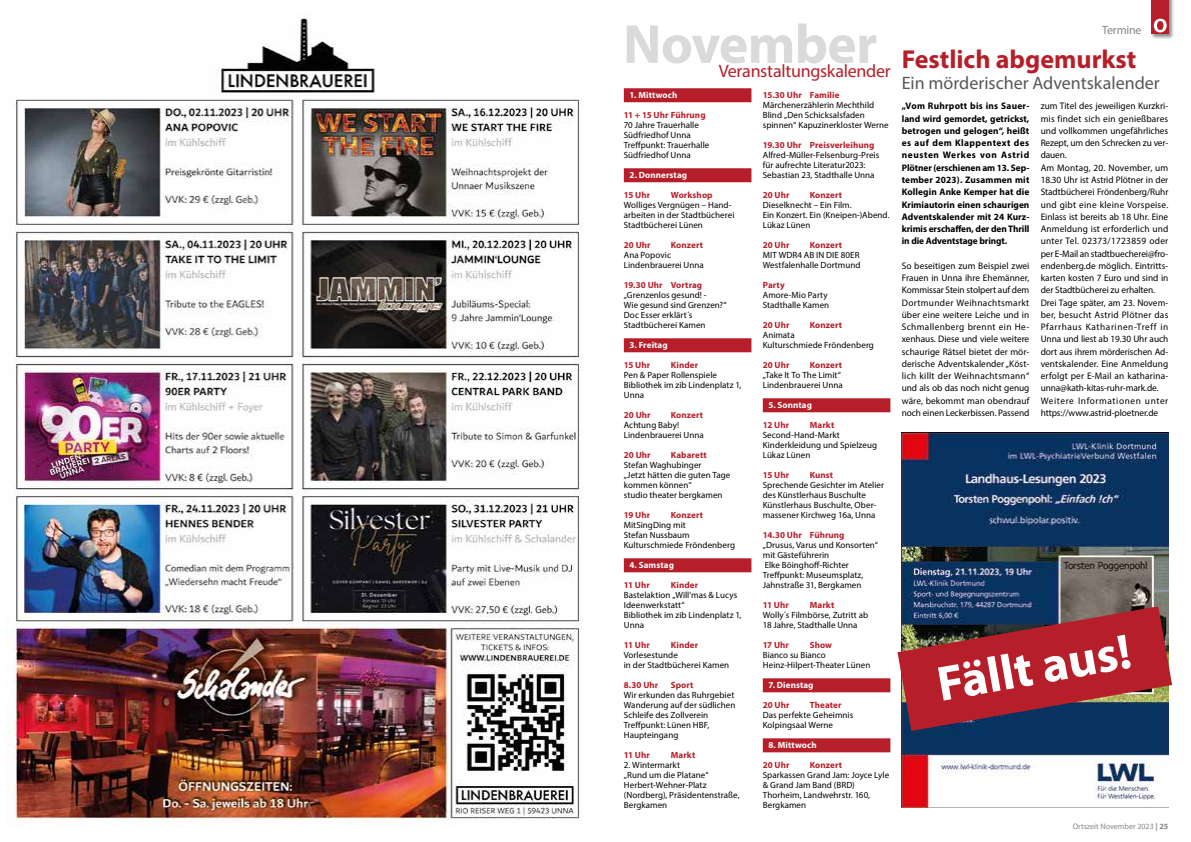
<style>
.page{position:relative;width:1191px;height:842px;background:#fff}
.page>*{position:absolute;margin:0;border:0;box-sizing:border-box;transform-origin:0 0}
.t1{font:700 55.5px "Myriad Pro";letter-spacing:-.01em;color:#dadada}
.t2{font:700 49.6px "Myriad Pro";color:#fff}
.t3{font:700 26px "Myriad Pro";color:#b61f29}
.t4{font:18px "Myriad Pro";color:#575756}
.t5{font:18px "Myriad Pro";letter-spacing:-.015em;color:#b61f29}
.t6{font:12px "Myriad Pro";letter-spacing:-.02em;color:#878787}
.t7{font:9.5px/12.3px "Myriad Pro";color:#000;text-align:justify}
.t8{font:700 9.5px/12.3px "Myriad Pro";letter-spacing:-.01em;color:#000;text-align:justify}
.t9{font:9px/10px "Myriad Pro";letter-spacing:.005em;color:#000}
.t10{font:700 9px "Myriad Pro";letter-spacing:.01em;color:#b61f29}
.t11{font:700 9px "Myriad Pro";letter-spacing:.01em;color:#fff}
.t12{font:8px "Myriad Pro";color:#878787}
.s1{font-weight:700}
</style>
<div class="page">
<div style="left:1150px;top:0;width:23px;height:39px;background:#000;opacity:.44"></div>
<div style="left:1151px;top:0;width:17px;height:34px;background:#b61f29"></div>
<svg style="left:1153px;top:19px;width:13px;height:13px"></svg>
<div style="left:624px;top:88px;width:127px;height:14px;background:#b61f29"></div>
<div style="left:624px;top:168px;width:127px;height:14px;background:#b61f29"></div>
<div style="left:624px;top:338px;width:127px;height:14px;background:#b61f29"></div>
<div style="left:624px;top:558px;width:127px;height:14px;background:#b61f29"></div>
<div style="left:763px;top:398px;width:127px;height:14px;background:#b61f29"></div>
<div style="left:763px;top:678px;width:127px;height:14px;background:#b61f29"></div>
<div style="left:763px;top:738px;width:127px;height:14px;background:#b61f29"></div>
<img style="left:7px;top:18px;width:576px;height:809px">
<img style="left:901px;top:432px;width:267px;height:376px">
<svg style="left:897px;top:606px;width:275px;height:125px;background:#84313f"></svg>
<h1 class="t1" style="left:623px;top:8px;width:256px">November</h1>
<h3 class="t5" style="left:718px;top:60px;width:174px">Veranstaltungskalender</h3>
<p class="t11" style="left:629px;top:89px;width:49px">1. Mittwoch</p>
<p class="t10" style="left:624px;top:109px;width:83px">11 + 15 Uhr Führung</p>
<p class="t9" style="left:624px;top:120px;width:87px">70 Jahre Trauerhalle<br>Südfriedhof Unna<br>Treffpunkt: Trauerhalle<br>Südfriedhof Unna</p>
<p class="t11" style="left:629px;top:169px;width:59px">2. Donnerstag</p>
<p class="t10" style="left:624px;top:189px;width:28px">15 Uhr</p>
<p class="t10" style="left:671px;top:189px;width:43px">Workshop</p>
<p class="t9" style="left:624px;top:200px;width:112px">Wolliges Vergnügen – Hand&shy;arbeiten in der Stadtbücherei<br>Stadtbücherei Lünen</p>
<p class="t10" style="left:624px;top:239px;width:28px">20 Uhr</p>
<p class="t10" style="left:671px;top:239px;width:34px">Konzert</p>
<p class="t9" style="left:624px;top:250px;width:81px">Ana Popovic<br>Lindenbrauerei Unna</p>
<p class="t10" style="left:624px;top:279px;width:80px">19.30 Uhr Vortrag</p>
<p class="t9" style="left:624px;top:290px;width:104px">„Grenzenlos gesund! -<br>Wie gesund sind Grenzen?“<br>Doc Esser erklärt´s<br>Stadtbücherei Kamen</p>
<p class="t11" style="left:629px;top:339px;width:40px">3. Freitag</p>
<p class="t10" style="left:624px;top:359px;width:28px">15 Uhr</p>
<p class="t10" style="left:671px;top:359px;width:29px">Kinder</p>
<p class="t9" style="left:624px;top:370px;width:119px">Pen &amp; Paper Rollenspiele<br>Bibliothek im zib Lindenplatz 1,<br>Unna</p>
<p class="t10" style="left:624px;top:409px;width:28px">20 Uhr</p>
<p class="t10" style="left:671px;top:409px;width:34px">Konzert</p>
<p class="t9" style="left:624px;top:420px;width:81px">Achtung Baby!<br>Lindenbrauerei Unna</p>
<p class="t10" style="left:624px;top:449px;width:28px">20 Uhr</p>
<p class="t10" style="left:671px;top:449px;width:37px">Kabarett</p>
<p class="t9" style="left:624px;top:460px;width:108px">Stefan Waghubinger<br>„Jetzt hätten die guten Tage kommen können“<br>studio theater bergkamen</p>
<p class="t10" style="left:624px;top:509px;width:28px">19 Uhr</p>
<p class="t10" style="left:671px;top:509px;width:34px">Konzert</p>
<p class="t9" style="left:624px;top:520px;width:113px">MitSingDing mit<br>Stefan Nussbaum<br>Kulturschmiede Fröndenberg</p>
<p class="t11" style="left:629px;top:559px;width:46px">4. Samstag</p>
<p class="t10" style="left:624px;top:579px;width:28px">11 Uhr</p>
<p class="t10" style="left:671px;top:579px;width:29px">Kinder</p>
<p class="t9" style="left:624px;top:590px;width:119px">Bastelaktion „Will’mas &amp; Lucys<br>Ideenwerkstatt“<br>Bibliothek im zib Lindenplatz 1,<br>Unna</p>
<p class="t10" style="left:624px;top:639px;width:28px">11 Uhr</p>
<p class="t10" style="left:671px;top:639px;width:29px">Kinder</p>
<p class="t9" style="left:624px;top:650px;width:107px">Vorlesestunde<br>in der Stadtbücherei Kamen</p>
<p class="t10" style="left:624px;top:679px;width:36px">8.30 Uhr</p>
<p class="t10" style="left:671px;top:679px;width:24px">Sport</p>
<p class="t9" style="left:624px;top:690px;width:113px">Wir erkunden das Ruhrgebiet<br>Wanderung auf der südlichen<br>Schleife des Zollverein<br>Treffpunkt: Lünen HBF,<br>Haupteingang</p>
<p class="t10" style="left:624px;top:749px;width:28px">11 Uhr</p>
<p class="t10" style="left:671px;top:749px;width:26px">Markt</p>
<p class="t9" style="left:624px;top:760px;width:117px">2. Wintermarkt<br>„Rund um die Platane“<br>Herbert-Wehner-Platz (Nordberg), Präsidentenstraße,<br>Bergkamen</p>
<p class="t10" style="left:763px;top:89px;width:78px">15.30 Uhr Familie</p>
<p class="t9" style="left:763px;top:100px;width:127px">Märchenerzählerin Mechthild<br>Blind „Den Schicksalsfaden spinnen“ Kapuzinerkloster Werne</p>
<p class="t10" style="left:763px;top:139px;width:113px">19.30 Uhr Preisverleihung</p>
<p class="t9" style="left:763px;top:150px;width:118px">Alfred-Müller-Felsenburg-Preis für aufrechte Literatur2023:<br>Sebastian 23, Stadthalle Unna</p>
<p class="t10" style="left:763px;top:189px;width:28px">20 Uhr</p>
<p class="t10" style="left:810px;top:189px;width:34px">Konzert</p>
<p class="t9" style="left:763px;top:200px;width:128px">Dieselknecht – Ein Film.<br>Ein Konzert. Ein (Kneipen-)Abend.<br>Lükaz Lünen</p>
<p class="t10" style="left:763px;top:239px;width:28px">20 Uhr</p>
<p class="t10" style="left:810px;top:239px;width:34px">Konzert</p>
<p class="t9" style="left:763px;top:250px;width:99px">MIT WDR4 AB IN DIE 80ER<br>Westfalenhalle Dortmund</p>
<p class="t10" style="left:763px;top:279px;width:23px">Party</p>
<p class="t9" style="left:763px;top:290px;width:68px">Amore-Mio Party<br>Stadthalle Kamen</p>
<p class="t10" style="left:763px;top:319px;width:28px">20 Uhr</p>
<p class="t10" style="left:810px;top:319px;width:34px">Konzert</p>
<p class="t9" style="left:763px;top:330px;width:113px">Animata<br>Kulturschmiede Fröndenberg</p>
<p class="t10" style="left:763px;top:359px;width:28px">20 Uhr</p>
<p class="t10" style="left:810px;top:359px;width:34px">Konzert</p>
<p class="t9" style="left:763px;top:370px;width:81px">„Take It To The Limit“<br>Lindenbrauerei Unna</p>
<p class="t11" style="left:768px;top:399px;width:45px">5. Sonntag</p>
<p class="t10" style="left:763px;top:419px;width:28px">12 Uhr</p>
<p class="t10" style="left:810px;top:419px;width:26px">Markt</p>
<p class="t9" style="left:763px;top:430px;width:116px">Second-Hand-Markt<br>Kinderkleidung und Spielzeug<br>Lükaz Lünen</p>
<p class="t10" style="left:763px;top:469px;width:28px">15 Uhr</p>
<p class="t10" style="left:810px;top:469px;width:25px">Kunst</p>
<p class="t9" style="left:763px;top:480px;width:123px">Sprechende Gesichter im Atelier des Künstlerhaus Buschulte<br>Künstlerhaus Buschulte, Ober&shy;massener Kirchweg 16a, Unna</p>
<p class="t10" style="left:763px;top:529px;width:83px">14.30 Uhr Führung</p>
<p class="t9" style="left:763px;top:540px;width:117px">„Drusus, Varus und Konsorten“ mit Gästeführerin<br>Elke Böinghoff-Richter<br>Treffpunkt: Museumsplatz,<br>Jahnstraße 31, Bergkamen</p>
<p class="t10" style="left:763px;top:599px;width:28px">11 Uhr</p>
<p class="t10" style="left:810px;top:599px;width:26px">Markt</p>
<p class="t9" style="left:763px;top:610px;width:107px">Wolly´s Filmbörse, Zutritt ab<br>18 Jahre, Stadthalle Unna</p>
<p class="t10" style="left:763px;top:639px;width:28px">17 Uhr</p>
<p class="t10" style="left:810px;top:639px;width:24px">Show</p>
<p class="t9" style="left:763px;top:650px;width:109px">Bianco su Bianco<br>Heinz-Hilpert-Theater Lünen</p>
<p class="t11" style="left:768px;top:679px;width:47px">7. Dienstag</p>
<p class="t10" style="left:763px;top:699px;width:28px">20 Uhr</p>
<p class="t10" style="left:810px;top:699px;width:33px">Theater</p>
<p class="t9" style="left:763px;top:710px;width:92px">Das perfekte Geheimnis<br>Kolpingsaal Werne</p>
<p class="t11" style="left:768px;top:739px;width:50px">8. Mittwoch</p>
<p class="t10" style="left:763px;top:759px;width:28px">20 Uhr</p>
<p class="t10" style="left:810px;top:759px;width:34px">Konzert</p>
<p class="t9" style="left:763px;top:770px;width:128px">Sparkassen Grand Jam: Joyce Lyle &amp; Grand Jam Band (BRD)<br>Thorheim, Landwehrstr. 160,<br>Bergkamen</p>
<h3 class="t6" style="left:1102px;top:22px;width:41px">Termine</h3>
<h3 class="t3" style="left:901px;top:42px;width:236px">Festlich abgemurkst</h3>
<h3 class="t4" style="left:901px;top:72px;width:259px">Ein mörderischer Adventskalender</h3>
<p class="t8" style="left:901px;top:100px;width:129px">„Vom Ruhrpott bis ins Sauer&shy;land wird gemordet, getrickst, betrogen und gelogen“, heißt es auf dem Klappentext des neusten Werkes von Astrid Plötner (erschienen am 13. Sep&shy;tember 2023). Zusammen mit Kollegin Anke Kemper hat die Krimiautorin einen schaurigen Adventskalender mit 24 Kurz&shy;krimis erschaffen, der den Thrill in die Adventstage bringt.</p>
<p class="t7" style="left:901px;top:259px;width:129px">So beseitigen zum Beispiel zwei Frauen in Unna ihre Ehemänner, Kommissar Stein stolpert auf dem Dortmunder Weihnachtsmarkt über eine weitere Leiche und in Schmallenberg brennt ein He&shy;xenhaus. Diese und viele weitere schaurige Rätsel bietet der mör&shy;derische Adventskalender „Köst&shy;lich killt der Weihnachtsmann“ und als ob das noch nicht genug wäre, bekommt man obendrauf noch einen Leckerbissen. Passend</p>
<p class="t7" style="left:1040px;top:100px;width:129px;text-align:left">zum Titel des jeweiligen Kurzkri&shy;mis findet sich ein genießbares und vollkommen ungefährliches<br>Rezept, um den Schrecken zu ver&shy;dauen.<br>Am Montag, 20. November, um<br>18.30 Uhr ist Astrid Plötner in der<br>Stadtbücherei Fröndenberg/Ruhr und gibt eine kleine Vorspeise.<br>Einlass ist bereits ab 18 Uhr. Eine<br>Anmeldung ist erforderlich und unter Tel. 02373/1723859 oder per E-Mail an stadtbuecherei@fro&shy;endenberg.de möglich. Eintritts&shy;karten kosten 7 Euro und sind in der Stadtbücherei zu erhalten.<br>Drei Tage später, am 23. Novem&shy;ber, besucht Astrid Plötner das<br>Pfarrhaus Katharinen-Treff in<br>Unna und liest ab 19.30 Uhr auch dort aus ihrem mörderischen Ad&shy;ventskalender. Eine Anmeldung erfolgt per E-Mail an katharina&shy;unna@kath-kitas-ruhr-mark.de.<br>Weitere Informationen unter https://www.astrid-ploetner.de</p>
<h2 class="t2" style="left:932px;top:653px;width:197px;rotate:-10deg">Fällt aus!</h2>
<p class="t12" style="left:1072px;top:822px;width:97px">Ortszeit November 2023 <span class="s1">| 25</span></p>
</div>
